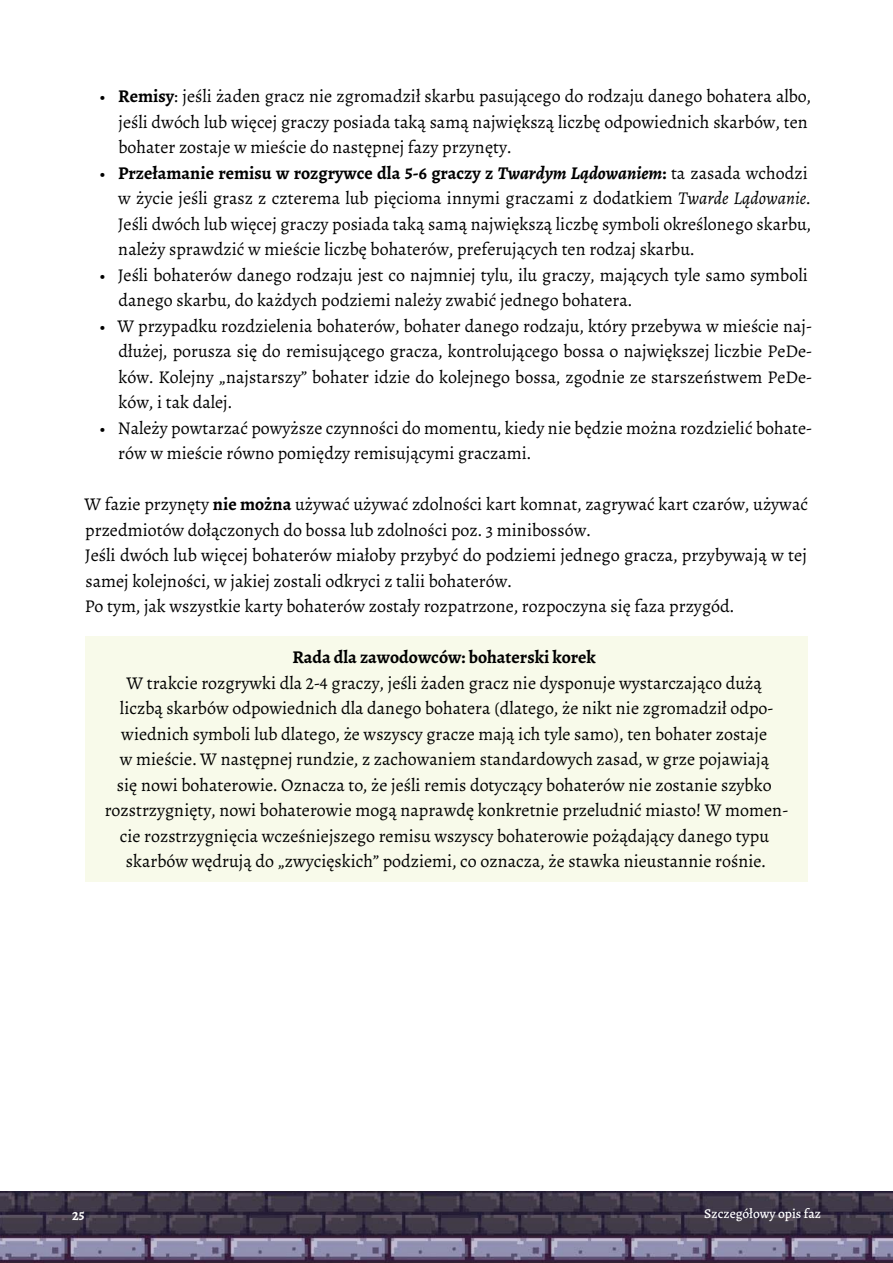
<style>
.page{position:relative;width:893px;height:1263px;background:#fff}
.page>*{position:absolute;margin:0;border:0;box-sizing:border-box;transform-origin:0 0}
.P4_obramowanie{font:18px/25.5px "Alegreya";color:#000}
.p4_no_indent{font:18px/25.5px "Alegreya";color:#000}
.p4{font:18px/25.5px "Alegreya";color:#000}
.P4_obramowanie-2{font:700 18px "Alegreya";color:#000}
.t1{font:500 13.5px "Alegreya";color:#fff}
.t2{font:700 13.5px "Alegreya";color:#fff}
.s1{font-weight:700}
.s2{font-weight:700;font-style:italic}
.s3{font-style:italic}
</style>
<div class="page">
<img style="left:0;top:1191px;width:893px;height:72px">
<div style="left:85px;top:636px;width:723px;height:42px;background:#f8faea"></div>
<div style="left:85px;top:662px;width:723px;height:220px;background:#f8faea"></div>
<p class="P4_obramowanie" style="left:118px;top:83px;width:694px;text-indent:-19px">• <span class="s1">Remisy</span>: jeśli żaden gracz nie zgromadził skarbu pasującego do rodzaju danego bohatera albo, jeśli dwóch lub więcej graczy posiada taką samą największą liczbę odpowiednich skarbów, ten bohater zostaje w mieście do następnej fazy przynęty.</p>
<p class="P4_obramowanie" style="left:118px;top:160px;width:695px;text-indent:-18px">• <span class="s1">Przełamanie remisu w rozgrywce dla 5-6 graczy z</span> <span class="s2">Twardym Lądowaniem</span><span class="s1">:</span> ta zasada wchodzi w życie jeśli grasz z czterema lub pięcioma innymi graczami z dodatkiem <span class="s3">Twarde Lądowanie</span>.<br>Jeśli dwóch lub więcej graczy posiada taką samą największą liczbę symboli określonego skarbu, należy sprawdzić w mieście liczbę bohaterów, preferujących ten rodzaj skarbu.</p>
<p class="P4_obramowanie" style="left:119px;top:262px;width:691px;text-indent:-19px">• Jeśli bohaterów danego rodzaju jest co najmniej tylu, ilu graczy, mających tyle samo symboli danego skarbu, do każdych podziemi należy zwabić jednego bohatera.</p>
<p class="P4_obramowanie" style="left:119px;top:313px;width:695px;text-align:justify;text-indent:-19px">• W przypadku rozdzielenia bohaterów, bohater danego rodzaju, który przebywa w mieście naj&shy;dłużej, porusza się do remisującego gracza, kontrolującego bossa o największej liczbie PeDe&shy;ków. Kolejny „najstarszy” bohater idzie do kolejnego bossa, zgodnie ze starszeństwem PeDe&shy;ków, i tak dalej.</p>
<p class="P4_obramowanie" style="left:118px;top:415px;width:695px;text-indent:-19px">• Należy powtarzać powyższe czynności do momentu, kiedy nie będzie można rozdzielić bohate&shy;rów w mieście równo pomiędzy remisującymi graczami.</p>
<p class="p4" style="left:84px;top:491px;width:725px">W fazie przynęty <span class="s1">nie można</span> używać używać zdolności kart komnat, zagrywać kart czarów, używać przedmiotów dołączonych do bossa lub zdolności poz. 3 minibossów.</p>
<p class="p4_no_indent" style="left:85px;top:542px;width:724px">Jeśli dwóch lub więcej bohaterów miałoby przybyć do podziemi jednego gracza, przybywają w tej samej kolejności, w jakiej zostali odkryci z talii bohaterów.</p>
<p class="p4_no_indent" style="left:85px;top:593px;width:651px">Po tym, jak wszystkie karty bohaterów zostały rozpatrzone, rozpoczyna się faza przygód.</p>
<p class="P4_obramowanie-2" style="left:292px;top:645px;width:305px">Rada dla zawodowców: bohaterski korek</p>
<p class="P4_obramowanie" style="left:105px;top:670px;width:685px;text-align:center">W trakcie rozgrywki dla 2-4 graczy, jeśli żaden gracz nie dysponuje wystarczająco dużą<br>liczbą skarbów odpowiednich dla danego bohatera (dlatego, że nikt nie zgromadził odpo&shy;wiednich symboli lub dlatego, że wszyscy gracze mają ich tyle samo), ten bohater zostaje<br>w mieście. W następnej rundzie, z zachowaniem standardowych zasad, w grze pojawiają<br>się nowi bohaterowie. Oznacza to, że jeśli remis dotyczący bohaterów nie zostanie szybko rozstrzygnięty, nowi bohaterowie mogą naprawdę konkretnie przeludnić miasto! W momen&shy;cie rozstrzygnięcia wcześniejszego remisu wszyscy bohaterowie pożądający danego typu skarbów wędrują do „zwycięskich” podziemi, co oznacza, że stawka nieustannie rośnie.</p>
<p class="t2" style="left:72px;top:1207px;width:14px">25</p>
<p class="t1" style="left:704px;top:1204px;width:118px">Szczegółowy opis faz</p>
</div>
